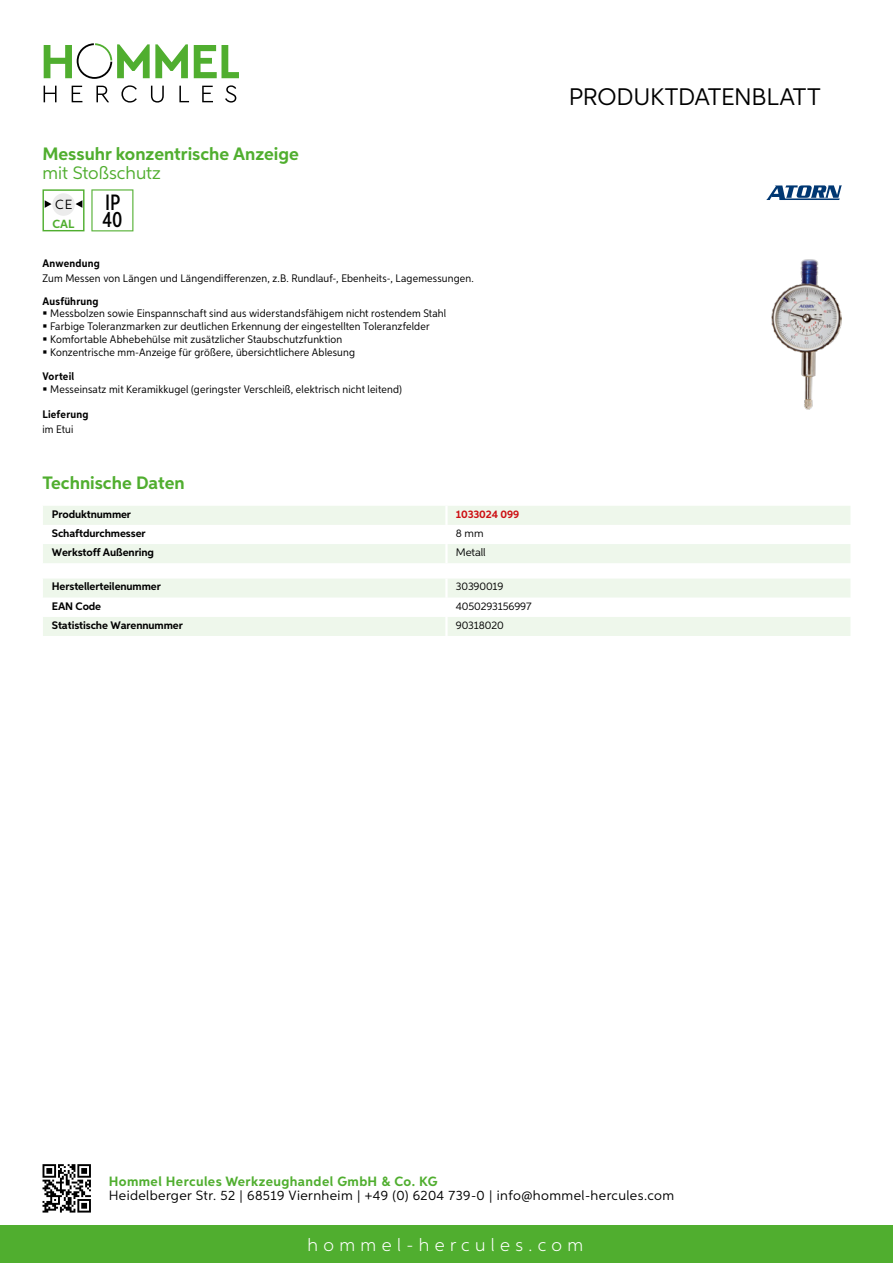
<style>
.page{position:relative;width:893px;height:1263px;background:#fff}
.page>*{position:absolute;margin:0;border:0;box-sizing:border-box;transform-origin:0 0}
.t1{font:24px "Aspira";letter-spacing:-.01em;color:#000}
.t2{font:500 22.2px/17.9px "Aspira XX Nar";color:#000}
.t3{font:700 18px "Aspira";color:#50ae2f}
.t4{font:300 18px "Aspira";letter-spacing:.3em;color:#fff}
.t5{font:18px "Aspira";color:#50ae2f}
.t6{font:13.5px "Aspira";letter-spacing:.03em;color:#000}
.t7{font:700 13.5px "Aspira";letter-spacing:.03em;color:#50ae2f}
.t8{font:13.35px "Aspira";color:#000}
.t9{font:700 11.85px "Aspira";color:#50ae2f}
.t10{font:10.95px/12.8px "Aspira Nar";letter-spacing:.015em;color:#000}
.t11{font:700 10.95px "Aspira";letter-spacing:-.01em;color:#000}
.t12{font:10.95px "Aspira";letter-spacing:-.01em;color:#000}
.t13{font:700 10.95px "Aspira Nar";letter-spacing:.02em;color:#000}
.t14{font:700 10.95px "Aspira";letter-spacing:-.01em;color:#cd1013}
</style>
<div class="page">
<div style="left:0;top:1226px;width:893px;height:37px;background:#50ae2f"></div>
<svg style="left:43px;top:1164px;width:48px;height:48px"></svg>
<svg style="left:194px;top:45px;width:45px;height:33px"></svg>
<svg style="left:44px;top:43px;width:144px;height:36px"></svg>
<svg style="left:44px;top:86px;width:13px;height:16px"></svg>
<svg style="left:72px;top:86px;width:10px;height:16px"></svg>
<svg style="left:96px;top:86px;width:13px;height:16px"></svg>
<svg style="left:121px;top:85px;width:16px;height:18px"></svg>
<svg style="left:151px;top:86px;width:13px;height:17px"></svg>
<svg style="left:179px;top:86px;width:10px;height:16px"></svg>
<svg style="left:202px;top:86px;width:11px;height:16px"></svg>
<svg style="left:225px;top:85px;width:11px;height:18px"></svg>
<svg style="left:43px;top:506px;width:807px;height:57px"></svg>
<hr style="left:445px;top:544px;width:3px;height:19px;background:#fff">
<svg style="left:43px;top:579px;width:807px;height:57px"></svg>
<hr style="left:445px;top:617px;width:3px;height:19px;background:#fff">
<div style="left:43px;top:189px;width:42px;height:42px;border:1px solid #50ae2f"></div>
<div style="left:52px;top:193px;width:23px;height:23px;background:#ececec;border-radius:50%"></div>
<svg style="left:76px;top:200px;width:6px;height:8px"></svg>
<svg style="left:45px;top:200px;width:7px;height:8px"></svg>
<svg style="left:91px;top:189px;width:42px;height:42px"></svg>
<img style="left:772px;top:259px;width:70px;height:150px">
<svg style="left:766px;top:185px;width:76px;height:15px"></svg>
<h3 class="t3" style="left:43px;top:142px;width:258px">Messuhr konzentrische Anzeige</h3>
<h3 class="t5" style="left:43px;top:162px;width:120px">mit Stoßschutz</h3>
<p class="t8" style="left:55px;top:196px;width:19px">CE</p>
<h2 class="t2" style="left:102px;top:193px;width:21px">IP<br>40</h2>
<p class="t9" style="left:53px;top:216px;width:23px">CAL</p>
<p class="t13" style="left:43px;top:257px;width:59px">Anwendung</p>
<p class="t10" style="left:43px;top:272px;width:433px">Zum Messen von Längen und Längendifferenzen, z.B. Rundlauf-, Ebenheits-, Lagemessungen.</p>
<p class="t13" style="left:43px;top:294px;width:58px">Ausführung</p>
<p class="t10" style="left:50px;top:307px;width:398px">Messbolzen sowie Einspannschaft sind aus widerstandsfähigem nicht rostendem Stahl Farbige Toleranzmarken zur deutlichen Erkennung der eingestellten Toleranzfelder Komfortable Abhebehülse mit zusätzlicher Staubschutzfunktion<br>Konzentrische mm-Anzeige für größere, übersichtlichere Ablesung</p>
<p class="t13" style="left:43px;top:369px;width:33px">Vorteil</p>
<p class="t10" style="left:50px;top:382px;width:353px">Messeinsatz mit Keramikkugel (geringster Verschleiß, elektrisch nicht leitend)</p>
<p class="t13" style="left:43px;top:407px;width:47px">Lieferung</p>
<p class="t10" style="left:43px;top:423px;width:32px">im Etui</p>
<h3 class="t3" style="left:43px;top:472px;width:144px">Technische Daten</h3>
<p class="t11" style="left:52px;top:507px;width:81px">Produktnummer</p>
<p class="t14" style="left:456px;top:507px;width:65px">1033024 099</p>
<p class="t11" style="left:52px;top:526px;width:95px">Schaftdurchmesser</p>
<p class="t12" style="left:456px;top:526px;width:29px">8 mm</p>
<p class="t11" style="left:52px;top:545px;width:104px">Werkstoff Außenring</p>
<p class="t12" style="left:456px;top:545px;width:31px">Metall</p>
<p class="t11" style="left:52px;top:580px;width:111px">Herstellerteilenummer</p>
<p class="t12" style="left:456px;top:580px;width:49px">30390019</p>
<p class="t11" style="left:52px;top:599px;width:51px">EAN Code</p>
<p class="t12" style="left:456px;top:599px;width:77px">4050293156997</p>
<p class="t11" style="left:52px;top:618px;width:132px">Statistische Warennummer</p>
<p class="t12" style="left:456px;top:618px;width:49px">90318020</p>
<h1 class="t1" style="left:569px;top:82px;width:253px">Produktdatenblatt</h1>
<p class="t7" style="left:109px;top:1172px;width:330px">Hommel Hercules Werkzeughandel GmbH &amp; Co. KG</p>
<p class="t6" style="left:109px;top:1187px;width:567px">Heidelberger Str. 52 | 68519 Viernheim | +49 (0) 6204 739-0 | info@hommel-hercules.com</p>
<h3 class="t4" style="left:307px;top:1234px;width:277px">hommel-hercules.com</h3>
</div>
